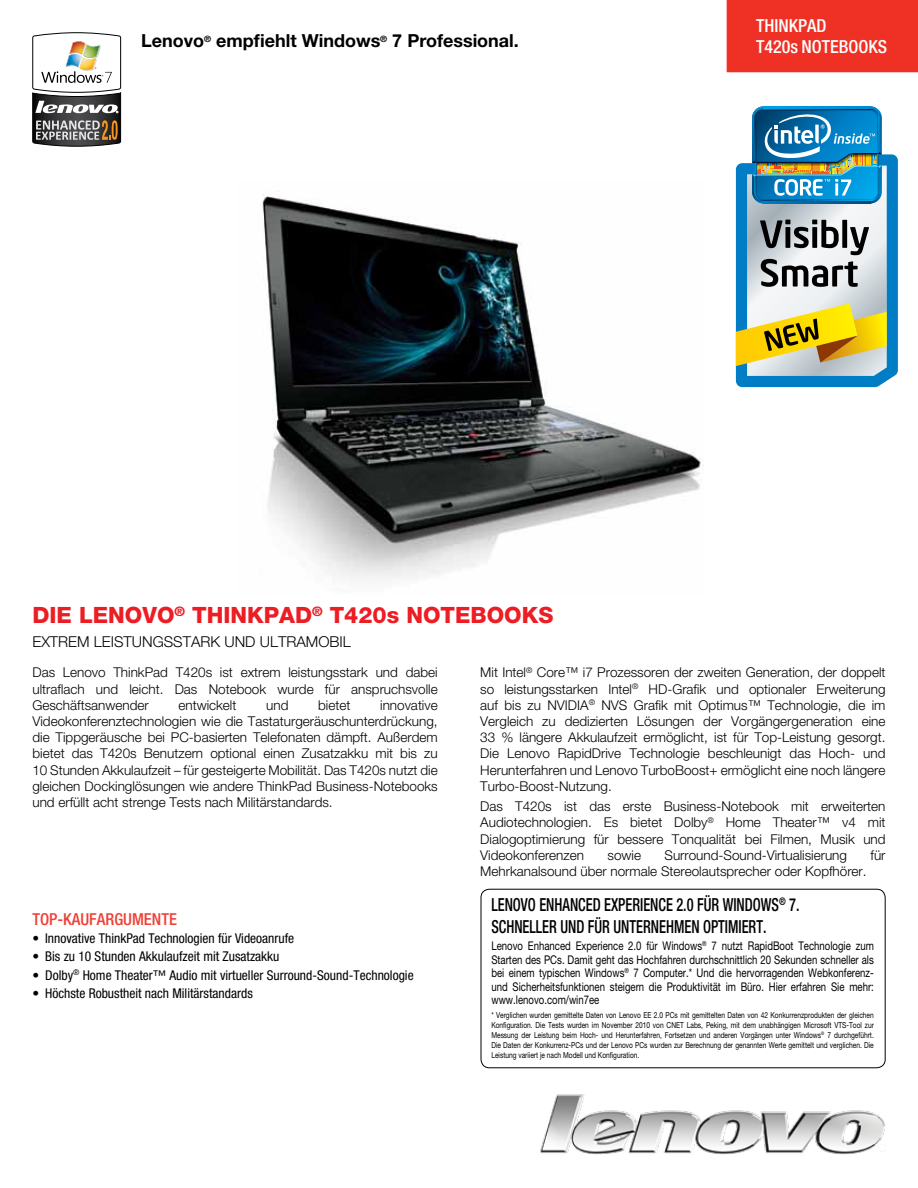
<style>
.page{position:relative;width:918px;height:1188px;background:#fff}
.page>*{position:absolute;margin:0;border:0;box-sizing:border-box;transform-origin:0 0}
.t1{font:800 22.5px "Helvetica Neue";color:#ed1d24}
.t2{font:500 condensed 18px/21.6px "Helvetica Neue LT Std";color:#000;scale:.8 1}
.t3{font:700 18px "Helvetica Neue";color:#000}
.t4{font:500 condensed 18px/21.6px "Helvetica Neue LT Std";color:#fff}
.t5{font:500 condensed 16.5px "Helvetica Neue LT Std";color:#ef4136}
.t6{font:300 15px "Helvetica Neue";color:#000}
.t7{font:300 13.5px/16.2px "Helvetica Neue";color:#000;text-align:justify}
.t8{font:condensed 13.5px "Helvetica Neue";color:#000}
.t9{font:12px/13.5px "Helvetica Neue";color:#000;text-align:justify;scale:.8 1}
.t10{font:8.25px/9.9px "Helvetica Neue";color:#000;text-align:justify;scale:.8 1}
</style>
<div class="page">
<img style="left:540px;top:1094px;width:346px;height:61px">
<svg style="left:32px;top:32px;width:89px;height:115px"></svg>
<div style="left:727px;top:0;width:191px;height:72px;background:#ee3124"></div>
<img style="left:262px;top:191px;width:442px;height:388px">
<div style="left:481px;top:889px;width:405px;height:179px;border:1px solid #000;border-radius:9px"></div>
<svg style="left:736px;top:106px;width:162px;height:281px"></svg>
<h2 class="t3" style="left:141px;top:29px;width:379px">Lenovo<sup>®</sup> empfiehlt Windows<sup>®</sup> 7 Professional.</h2>
<h2 class="t4" style="left:756px;top:14px;width:132px">THINKPAD<br>T420S NOTEBOOKS</h2>
<h1 class="t1" style="left:32px;top:602px;width:523px">DIE LENOVO<sup>®</sup> THINKPAD<sup>®</sup> T420S NOTEBOOKS</h1>
<p class="t6" style="left:32px;top:633px;width:320px">EXTREM LEISTUNGSSTARK UND ULTRAMOBIL</p>
<p class="t7" style="left:32px;top:664px;width:407px">Das Lenovo ThinkPad T420s ist extrem leistungsstark und dabei ultraflach und leicht. Das Notebook wurde für anspruchsvolle Geschäftsanwender</p>
<p class="t7" style="left:32px;top:697px;width:407px;text-indent:348px">innovative Videokonferenztechnologien wie die Tastaturgeräuschunterdrückung, die Tippgeräusche bei PC-basierten Telefonaten dämpft. Außerdem bietet das T420s Benutzern optional einen Zusatzakku mit bis zu 10 Stunden Akkulaufzeit – für gesteigerte Mobilität. Das T420s nutzt die gleichen Dockinglösungen wie andere ThinkPad Business-Notebooks und erfüllt acht strenge Tests nach Militärstandards.</p>
<p class="t7" style="left:178px;top:697px;width:60px">entwickelt</p>
<p class="t7" style="left:266px;top:697px;width:24px">und</p>
<p class="t7" style="left:318px;top:697px;width:34px">bietet</p>
<p class="t5" style="left:32px;top:909px;width:145px">TOP-KAUFARGUMENTE</p>
<p class="t8" style="left:32px;top:930px;width:263px">• Innovative ThinkPad Technologien für Videoanrufe</p>
<p class="t8" style="left:32px;top:949px;width:249px">• Bis zu 10 Stunden Akkulaufzeit mit Zusatzakku</p>
<p class="t8" style="left:32px;top:967px;width:383px">• Dolby<sup>®</sup> Home Theater™ Audio mit virtueller Surround-Sound-Technologie</p>
<p class="t8" style="left:32px;top:985px;width:222px">• Höchste Robustheit nach Militärstandards</p>
<p class="t7" style="left:480px;top:664px;width:407px">Mit Intel<sup>®</sup> Core™ i7 Prozessoren der zweiten Generation, der doppelt so leistungsstarken Intel<sup>®</sup> HD-Grafik und optionaler Erweiterung auf bis zu NVIDIA<sup>®</sup> NVS Grafik mit Optimus™ Technologie, die im Vergleich zu dedizierten Lösungen der Vorgängergeneration eine 33 % längere Akkulaufzeit ermöglicht, ist für Top-Leistung gesorgt.<br>Die Lenovo RapidDrive Technologie beschleunigt das Hoch- und Herunterfahren und Lenovo TurboBoost+ ermöglicht eine noch längere Turbo‑Boost‑Nutzung.</p>
<p class="t7" style="left:480px;top:798px;width:407px">Das T420s ist das erste Business-Notebook mit erweiterten Audiotechnologien. Es bietet Dolby<sup>®</sup> Home Theater™ v4 mit Dialogoptimierung für bessere Tonqualität bei Filmen, Musik und Videokonferenzen</p>
<p class="t7" style="left:608px;top:847px;width:35px">sowie</p>
<p class="t7" style="left:665px;top:847px;width:184px">Surround-Sound-Virtualisierung</p>
<p class="t7" style="left:871px;top:847px;width:16px">für</p>
<p class="t7" style="left:480px;top:863px;width:388px">Mehrkanalsound über normale Stereolautsprecher oder Kopfhörer.</p>
<h2 class="t2" style="left:491px;top:894px;width:387px">LENOVO ENHANCED EXPERIENCE 2.0 FÜR WINDOWS<sup>®</sup> 7.<br>SCHN</h2>
<h2 class="t2" style="left:523px;top:915px;width:306px">ELLER UND FÜR UNTERNEHMEN OPTIMIERT.</h2>
<p class="t9" style="left:491px;top:939px;width:480px">Lenovo Enhanced Experience 2.0 für Windows<sup>®</sup> 7 nutzt RapidBoot Technologie zum Starten des PCs. Damit geht das Hochfahren durchschnittlich 20 Sekunden schneller als bei einem typischen Windows<sup>®</sup> 7 Computer.* Und die hervorragenden Webkonferenz&shy;und Sicherheitsfunktionen steigern die Produktivität im Büro. Hier erfahren Sie mehr: www.lenovo.com/win7ee</p>
<p class="t10" style="left:491px;top:1010px;width:480px">* Verglichen wurden gemittelte Daten von Lenovo EE 2.0 PCs mit gemittelten Daten von 42 Konkurrenzprodukten der gleichen Konfiguration. Die Tests wurden im November 2010 von CNET Labs, Peking, mit dem unabhängigen Microsoft VTS-Tool zur Messung der Leistung beim Hoch- und Herunterfahren, Fortsetzen und anderen Vorgängen unter Windows<sup>®</sup> 7 durchgeführt.<br>Die Daten der Konkurrenz-PCs und der Lenovo PCs wurden zur Berechnung der genannten Werte gemittelt und verglichen. Die Leistung variiert je nach Modell und Konfiguration.</p>
</div>
